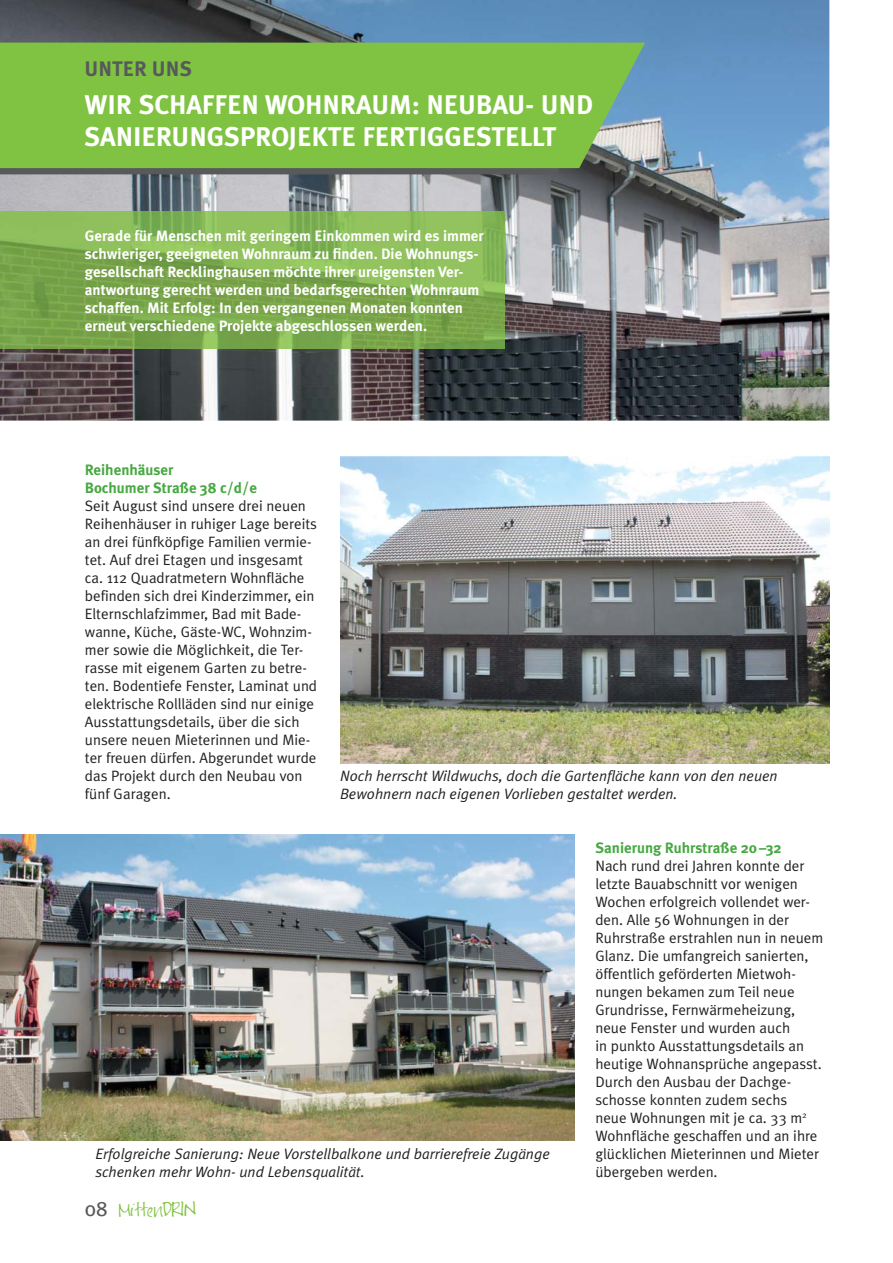
<style>
.page{position:relative;width:893px;height:1263px;background:#fff}
.page>*{position:absolute;margin:0;border:0;box-sizing:border-box;transform-origin:0 0}
.t1{font:700 27px/32.4px "Meta Plus";letter-spacing:-.005em;color:#fff}
.t2{font:700 21px "Meta Plus";color:#58595b}
.t3{font:15px/18px "Meta Plus Normal";color:#231f20}
.t4{font:700 15px/18px "Meta Plus";color:#fff}
.t5{font:italic 15px/18px "Meta Plus Normal";color:#231f20}
.t6{font:700 15px/18px "Meta Plus";color:#47a842}
.t7{font:14.85px "FG Jayne Print";color:#80c342}
.s1{font-family:"Meta Plus";font-size:21px;color:#58595b}
.s2{font-size:17.1px}
</style>
<div class="page">
<img style="left:0;top:0;width:829px;height:421px">
<img style="left:0;top:211px;width:504px;height:137px">
<svg style="left:0;top:168px;width:600px;height:6px;background:#575958"></svg>
<div style="left:0;top:43px;width:645px;height:125px;background:#80c342"></div>
<img style="left:0;top:835px;width:574px;height:306px">
<img style="left:340px;top:457px;width:489px;height:306px">
<h2 class="t2" style="left:84px;top:59px;width:109px">UNTER UNS</h2>
<h1 class="t1" style="left:84px;top:89px;width:510px">WIR SCHAFFEN WOHNRAUM: NEUBAU- UND<br>SANIERUNGSPROJEKTE FERTIGGESTELLT</h1>
<p class="t4" style="left:85px;top:227px;width:400px">Gerade für Menschen mit geringem Einkommen wird es immer schwieriger, geeigneten Wohnraum zu finden. Die Wohnungs&shy;gesellschaft Recklinghausen möchte ihrer ureigensten Ver&shy;antwortung gerecht werden und bedarfsgerechten Wohnraum schaffen. Mit Erfolg: In den vergangenen Monaten konnten erneut verschiedene Projekte abgeschlossen werden.</p>
<p class="t6" style="left:85px;top:461px;width:174px">Reihenhäuser<br>Bochumer Straße 38 c/d/e</p>
<p class="t3" style="left:85px;top:498px;width:234px">Seit August sind unsere drei neuen Reihenhäuser in ruhiger Lage bereits an drei fünfköpfige Familien vermie&shy;tet. Auf drei Etagen und insgesamt ca. 112 Quadratmetern Wohnfläche befinden sich drei Kinderzimmer, ein Elternschlafzimmer, Bad mit Bade&shy;wanne, Küche, Gäste-WC, Wohnzim&shy;mer sowie die Möglichkeit, die Ter&shy;rasse mit eigenem Garten zu betre&shy;ten. Bodentiefe Fenster, Laminat und elektrische Rollläden sind nur einige Ausstattungsdetails, über die sich unsere neuen Mieterinnen und Mie&shy;ter freuen dürfen. Abgerundet wurde das Projekt durch den Neubau von fünf Garagen.</p>
<p class="t5" style="left:340px;top:767px;width:439px">Noch herrscht Wildwuchs, doch die Gartenfläche kann von den neuen<br>Bewohnern nach eigenen Vorlieben gestaltet werden.</p>
<p class="t5" style="left:95px;top:1145px;width:456px">Erfolgreiche Sanierung: Neue Vorstellbalkone und barrierefreie Zugänge schenken mehr Wohn- und Lebensqualität.</p>
<p class="t7" style="left:85px;top:1203px;width:113px"><span class="s1">08</span> Mitten<span class="s2">DRIN</span></p>
<p class="t6" style="left:595px;top:839px;width:188px">Sanierung Ruhrstraße 20 –32</p>
<p class="t3" style="left:595px;top:858px;width:229px">Nach rund drei Jahren konnte der letzte Bauabschnitt vor wenigen<br>Wochen erfolgreich vollendet wer&shy;den. Alle 56 Wohnungen in der<br>Ruhrstraße erstrahlen nun in neuem<br>Glanz. Die umfangreich sanierten, öffentlich geförderten Mietwoh&shy;nungen bekamen zum Teil neue<br>Grundrisse, Fernwärmeheizung, neue Fenster und wurden auch<br>in punkto Ausstattungsdetails an heutige Wohnansprüche angepasst.<br>Durch den Ausbau der Dachge&shy;schosse konnten zudem sechs<br>neue Wohnungen mit je ca. 33 m<sup>2<br></sup>Wohnfläche geschaffen und an ihre glücklichen Mieterinnen und Mieter übergeben werden.</p>
</div>
